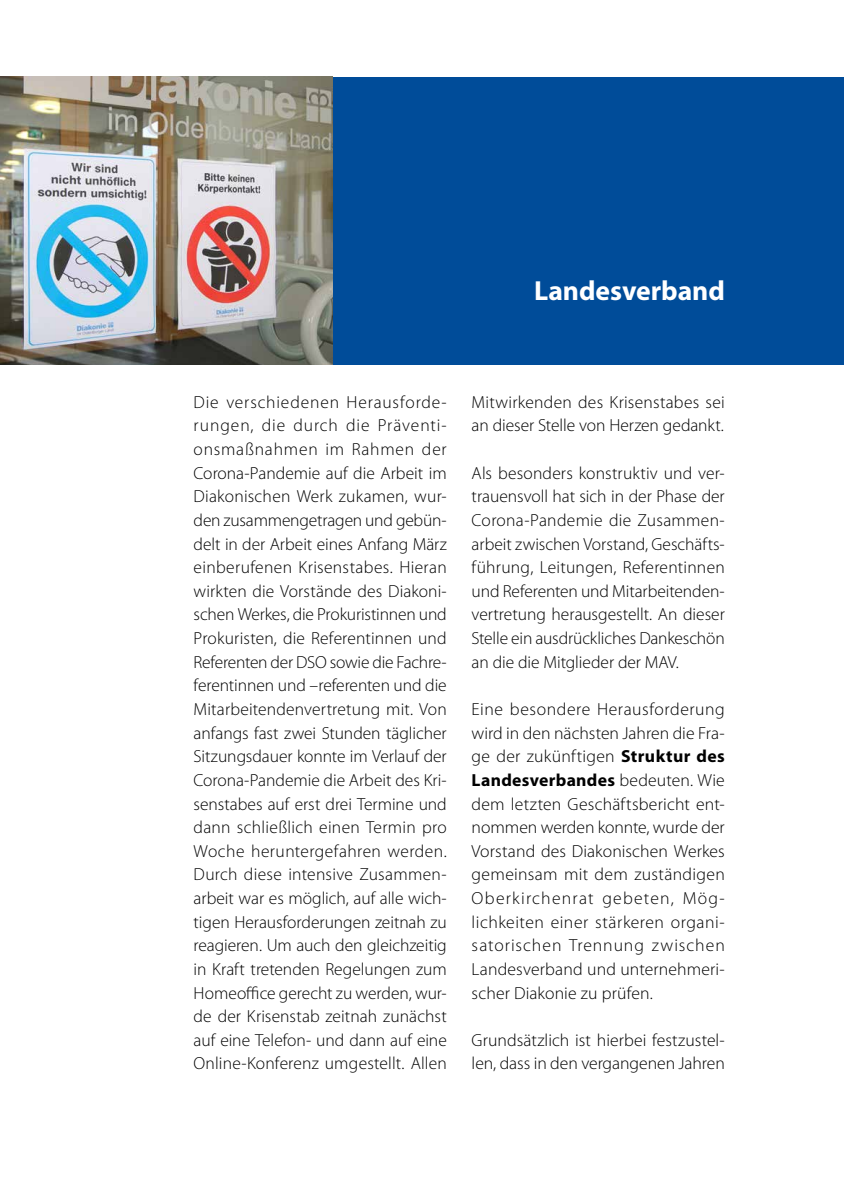
<style>
.page{position:relative;width:844px;height:1191px;background:#fff}
.page>*{position:absolute;margin:0;border:0;box-sizing:border-box;transform-origin:0 0}
.t1{font:700 27.65px "Myriad Pro";letter-spacing:-.005em;color:#fff}
.t2{font:27.65px "Myriad Pro";letter-spacing:-.01em;color:#fff}
.t3{font:300 17.5px/23.6px "Myriad Pro";color:#000;text-align:justify}
.s1{font-weight:700}
</style>
<div class="page">
<div style="left:332px;top:77px;width:511px;height:288px;background:#004c99"></div>
<img style="left:0;top:77px;width:332px;height:288px">
<h1 class="t1" style="left:534px;top:275px;width:192px">Landesverband</h1>
<h1 class="t2" style="left:582px;top:276px;width:144px">Subheadline</h1>
<p class="t3" style="left:193px;top:390px;width:255px">Die verschiedenen Herausforde&shy;rungen, die durch die Präventi&shy;onsmaßnahmen im Rahmen der Corona-Pandemie auf die Arbeit im Diakonischen Werk zukamen, wur&shy;den zusammengetragen und gebün&shy;delt in der Arbeit eines Anfang März einberufenen Krisenstabes. Hieran wirkten die Vorstände des Diakoni&shy;schen Werkes, die Prokuristinnen und Prokuristen, die Referentinnen und Referenten der DSO sowie die Fachre&shy;ferentinnen und –referenten und die Mitarbeitendenvertretung mit. Von anfangs fast zwei Stunden täglicher Sitzungsdauer konnte im Verlauf der Corona-Pandemie die Arbeit des Kri&shy;senstabes auf erst drei Termine und dann schließlich einen Termin pro Woche heruntergefahren werden.<br>Durch diese intensive Zusammen&shy;arbeit war es möglich, auf alle wich&shy;tigen Herausforderungen zeitnah zu reagieren. Um auch den gleichzeitig in Kraft tretenden Regelungen zum Homeoffice gerecht zu werden, wur&shy;de der Krisenstab zeitnah zunächst auf eine Telefon- und dann auf eine Online-Konferenz umgestellt. Allen</p>
<p class="t3" style="left:471px;top:390px;width:254px">Mitwirkenden des Krisenstabes sei an dieser Stelle von Herzen gedankt.</p>
<p class="t3" style="left:471px;top:461px;width:255px">Als besonders konstruktiv und ver&shy;trauensvoll hat sich in der Phase der Corona-Pandemie die Zusammen&shy;arbeit zwischen Vorstand, Geschäfts&shy;führung, Leitungen, Referentinnen und Referenten und Mitarbeitenden&shy;vertretung herausgestellt. An dieser Stelle ein ausdrückliches Dankeschön an die die Mitglieder der MAV.</p>
<p class="t3" style="left:471px;top:697px;width:255px">Eine besondere Herausforderung wird in den nächsten Jahren die Fra&shy;ge der zukünftigen <span class="s1">Struktur des Landesverbandes</span> bedeuten. Wie dem letzten Geschäftsbericht ent&shy;nommen werden konnte, wurde der Vorstand des Diakonischen Werkes gemeinsam mit dem zuständigen Oberkirchenrat gebeten, Mög&shy;lichkeiten einer stärkeren organi&shy;satorischen Trennung zwischen Landesverband und unternehmeri&shy;scher Diakonie zu prüfen.</p>
<p class="t3" style="left:471px;top:1028px;width:254px">Grundsätzlich ist hierbei festzustel&shy;len, dass in den vergangenen Jahren</p>
</div>
